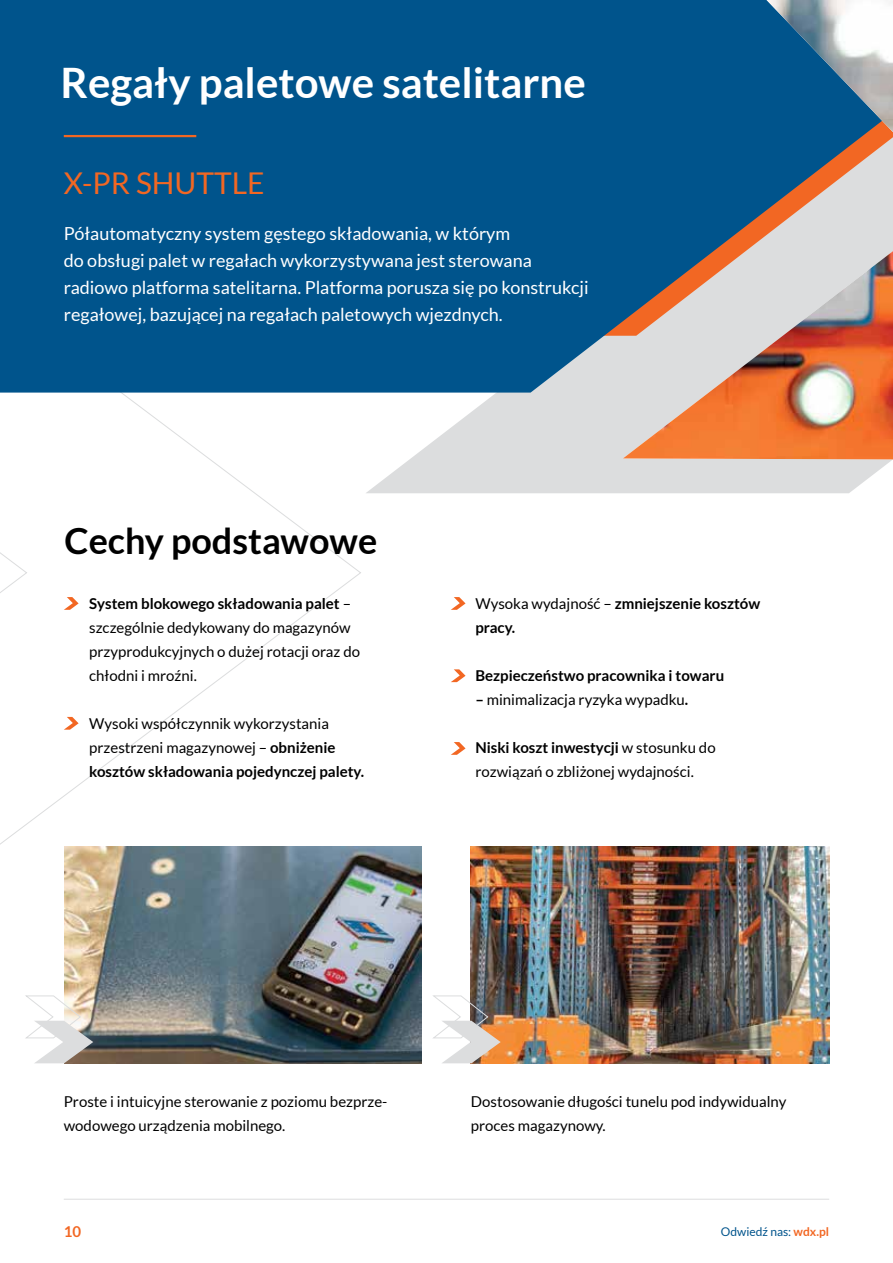
<style>
.page{position:relative;width:893px;height:1263px;background:#fff}
.page>*{position:absolute;margin:0;border:0;box-sizing:border-box;transform-origin:0 0}
.t1{font:700 42px "Lato";color:#fff}
.t2{font:700 36px "Lato";color:#000}
.t3{font:30px "Lato";color:#f26723}
.t4{font:18px/27px "Lato";color:#fff}
.t5{font:15px/24px "Lato";color:#000}
.t6{font:700 15px/24px "Lato";color:#000}
.t7{font:700 15px "Lato";color:#f26723}
.t8{font:12px "Lato";color:#00548c}
.s1{font-weight:700}
.s2{font-weight:400}
.s3{font-weight:700;color:#f26723}
</style>
<div class="page">
<hr style="left:64px;top:1199px;width:765px;height:1px;background:#dcddde">
<svg style="left:0;top:393px;width:361px;height:452px"></svg>
<svg style="left:366px;top:393px;width:527px;height:100px;fill:#dcddde"></svg>
<div style="left:0;top:0;width:623px;height:393px;background:#00548c"></div>
<div style="left:0;top:0;width:494px;height:382px;background:#00548c"></div>
<img style="left:623px;top:0;width:270px;height:459px">
<hr style="left:64px;top:135px;width:132px;height:2px;background:#f26723">
<svg style="left:64px;top:597px;width:15px;height:13px"></svg>
<svg style="left:64px;top:717px;width:15px;height:13px"></svg>
<svg style="left:451px;top:669px;width:15px;height:13px"></svg>
<svg style="left:451px;top:597px;width:15px;height:13px"></svg>
<img style="left:471px;top:846px;width:358px;height:217px">
<img style="left:65px;top:846px;width:357px;height:217px">
<svg style="left:451px;top:742px;width:15px;height:13px"></svg>
<svg style="left:25px;top:995px;width:68px;height:68px"></svg>
<svg style="left:433px;top:995px;width:68px;height:68px"></svg>
<h1 class="t1" style="left:61px;top:58px;width:527px">Regały paletowe satelitarne</h1>
<h3 class="t3" style="left:64px;top:167px;width:130px">X-PR Shuttle</h3>
<p class="t4" style="left:64px;top:220px;width:526px">Półautomatyczny system gęstego składowania, w którym<br>do obsługi palet w regałach wykorzystywana jest sterowana radiowo platforma satelitarna. Platforma porusza się po konstrukcji regałowej, bazującej na regałach paletowych wjezdnych.</p>
<h2 class="t2" style="left:65px;top:520px;width:314px">Cechy podstawowe</h2>
<p class="t5" style="left:89px;top:592px;width:272px"><span class="s1">System blokowego składowania palet</span> – szczególnie dedykowany do magazynów przyprodukcyjnych o dużej rotacji oraz do chłodni i mroźni.</p>
<p class="t5" style="left:89px;top:712px;width:276px">Wysoki współczynnik wykorzystania przestrzeni magazynowej – <span class="s1">obniżenie kosztów składowania pojedynczej palety.</span></p>
<p class="t6" style="left:475px;top:591px;width:286px"><span class="s2">Wysoka wydajność –</span> zmniejszenie kosztów pracy.</p>
<p class="t6" style="left:475px;top:663px;width:250px">Bezpieczeństwo pracownika i towaru</p>
<p class="t5" style="left:475px;top:688px;width:214px"><span class="s1">–</span> minimalizacja ryzyka wypadku<span class="s1">.</span></p>
<p class="t5" style="left:475px;top:736px;width:242px"><span class="s1">Niski koszt inwestycji</span> w stosunku do rozwiązań o zbliżonej wydajności.</p>
<p class="t5" style="left:64px;top:1090px;width:325px">Proste i intuicyjne sterowanie z poziomu bezprze&shy;wodowego urządzenia mobilnego.</p>
<p class="t5" style="left:471px;top:1090px;width:317px">Dostosowanie długości tunelu pod indywidualny proces magazynowy.</p>
<p class="t7" style="left:64px;top:1223px;width:19px">10</p>
<p class="t8" style="left:721px;top:1225px;width:110px">Odwiedź nas: <span class="s3">wdx.pl</span></p>
</div>
